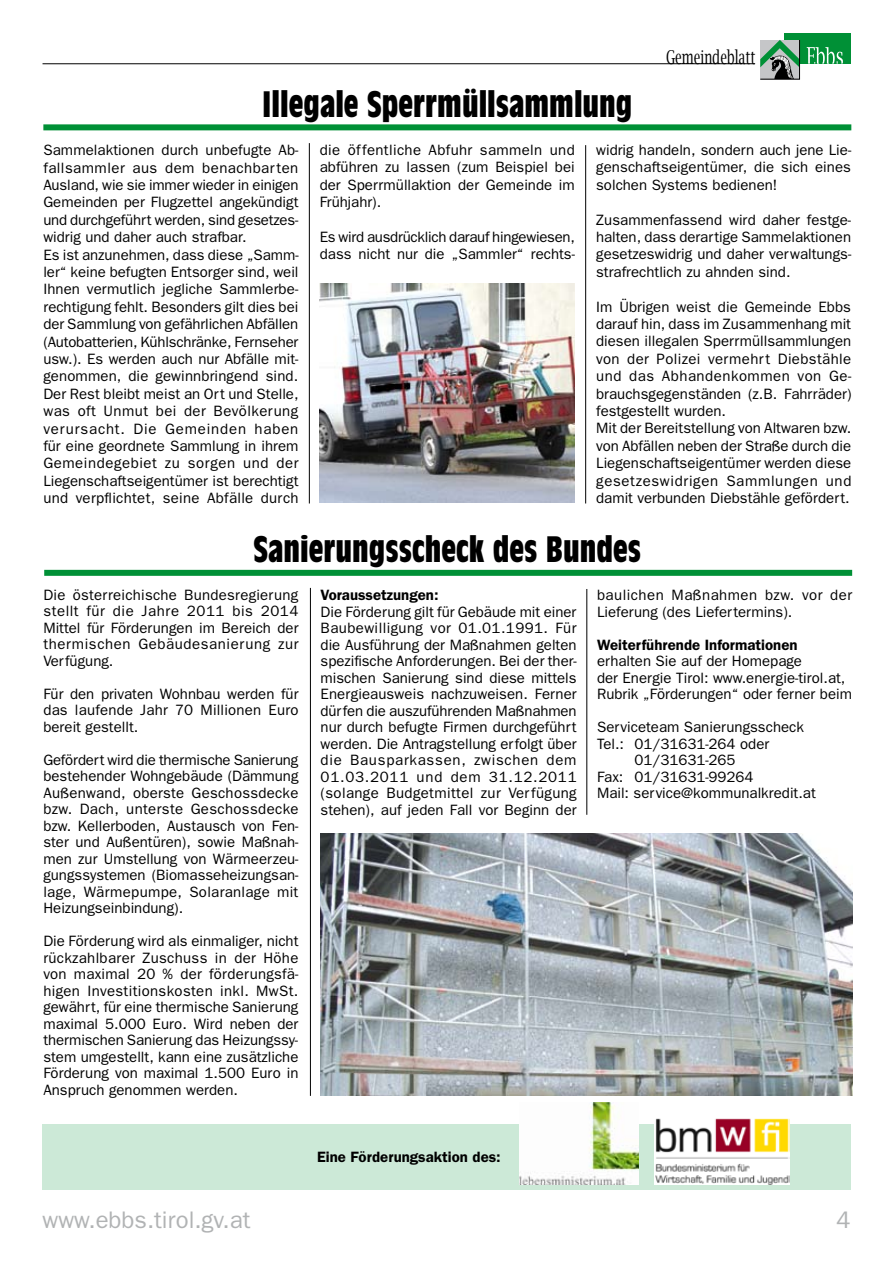
<style>
.page{position:relative;width:893px;height:1263px;background:#fff}
.page>*{position:absolute;margin:0;border:0;box-sizing:border-box;transform-origin:0 0}
.t1{font:700 condensed 36px "Antique Olive";color:#000}
.t2{font:24px "Franklin Gothic";color:#b1b3b4}
.t3{font:19.05px "Lucida Bright";color:#000;scale:.66 1}
.t4{font:15px/17.4px "Franklin Gothic";color:#000;text-align:justify}
.t5{font:600 15px "Franklin Gothic";color:#000}
.t6{font:15px/16.5px "Franklin Gothic";letter-spacing:.03em;color:#000}
</style>
<div class="page">
<div style="left:784px;top:33px;width:66px;height:31px;background:#009036"></div>
<hr style="left:43px;top:63px;width:712px;height:1px;background:#000">
<svg style="left:807px;top:47px;width:36px;height:17px"></svg>
<svg style="left:760px;top:40px;width:40px;height:40px;background:#759281"></svg>
<div style="left:44px;top:570px;width:808px;height:6px;background:#009036"></div>
<hr style="left:310px;top:588px;width:1px;height:508px;background:#000">
<hr style="left:587px;top:589px;width:1px;height:226px;background:#000">
<img style="left:321px;top:833px;width:531px;height:263px">
<div style="left:43px;top:124px;width:808px;height:6px;background:#009036"></div>
<hr style="left:309px;top:143px;width:1px;height:360px;background:#000">
<hr style="left:585px;top:145px;width:1px;height:358px;background:#000">
<img style="left:319px;top:284px;width:255px;height:219px">
<div style="left:43px;top:1124px;width:808px;height:66px;background:#cce9d7"></div>
<img style="left:520px;top:1102px;width:118px;height:82px">
<img style="left:655px;top:1118px;width:134px;height:66px">
<p class="t3" style="left:666px;top:46px;width:137px">Gemeindeblatt</p>
<h1 class="t1" style="left:262px;top:84px;width:372px">Illegale Sperrmüllsammlung</h1>
<p class="t4" style="left:320px;top:141px;width:257px">die öffentliche Abfuhr sammeln und abführen zu lassen (zum Beispiel bei der Sperrmüllaktion der Gemeinde im Frühjahr).</p>
<p class="t4" style="left:320px;top:228px;width:257px">Es wird ausdrücklich darauf hingewiesen, dass nicht nur die „Sammler“ rechts-</p>
<p class="t4" style="left:43px;top:141px;width:257px;text-align:left">Sammelaktionen durch unbefugte Ab&shy;fallsammler aus dem benachbarten Ausland, wie sie immer wieder in einigen Gemeinden per Flugzettel angekündigt und durchgeführt werden, sind gesetzes&shy;widrig und daher auch strafbar.<br>Es ist anzunehmen, dass diese „Samm&shy;ler“ keine befugten Entsorger sind, weil Ihnen vermutlich jegliche Sammlerbe&shy;rechtigung fehlt. Besonders gilt dies bei der Sammlung von gefährlichen Abfällen (Autobatterien, Kühlschränke, Fernseher usw.). Es werden auch nur Abfälle mit&shy;genommen, die gewinnbringend sind.<br>Der Rest bleibt meist an Ort und Stelle, was oft Unmut bei der Bevölkerung verursacht. Die Gemeinden haben für eine geordnete Sammlung in ihrem Gemeindegebiet zu sorgen und der Liegenschaftseigentümer ist berechtigt und verpflichtet, seine Abfälle durch</p>
<p class="t4" style="left:596px;top:141px;width:257px">widrig handeln, sondern auch jene Lie&shy;genschaftseigentümer, die sich eines solchen Systems bedienen!</p>
<p class="t4" style="left:596px;top:210px;width:257px">Zusammenfassend wird daher festge&shy;halten, dass derartige Sammelaktionen gesetzeswidrig und daher verwaltungs&shy;strafrechtlich zu ahnden sind.</p>
<p class="t4" style="left:596px;top:297px;width:257px;text-align:left">Im Übrigen weist die Gemeinde Ebbs darauf hin, dass im Zusammenhang mit diesen illegalen Sperrmüllsammlungen von der Polizei vermehrt Diebstähle und das Abhandenkommen von Ge&shy;brauchsgegenständen (z.B. Fahrräder) festgestellt wurden.<br>Mit der Bereitstellung von Altwaren bzw. von Abfällen neben der Straße durch die Liegenschaftseigentümer werden diese gesetzeswidrigen Sammlungen und damit verbunden Diebstähle gefördert.</p>
<h1 class="t1" style="left:253px;top:530px;width:389px">Sanierungsscheck des Bundes</h1>
<p class="t5" style="left:321px;top:586px;width:119px">Voraussetzungen:</p>
<p class="t4" style="left:321px;top:603px;width:258px;line-height:16.5px">Die Förderung gilt für Gebäude mit einer Baubewilligung vor 01.01.1991. Für die Ausführung der Maßnahmen gelten spezifische Anforderungen. Bei der ther&shy;mischen Sanierung sind diese mittels Energieausweis nachzuweisen. Ferner dürfen die auszuführenden Maßnahmen nur durch befugte Firmen durchgeführt werden. Die Antragstellung erfolgt über die Bausparkassen, zwischen dem 01.03.2011 und dem 31.12.2011 (solange Budgetmittel zur Verfügung stehen), auf jeden Fall vor Beginn der</p>
<p class="t4" style="left:43px;top:586px;width:257px;line-height:16.5px">Die österreichische Bundesregierung stellt für die Jahre 2011 bis 2014<br>Mittel für Förderungen im Bereich der thermischen Gebäudesanierung zur Verfügung.</p>
<p class="t4" style="left:43px;top:685px;width:257px;line-height:16.5px">Für den privaten Wohnbau werden für das laufende Jahr 70 Millionen Euro bereit gestellt.</p>
<p class="t4" style="left:43px;top:751px;width:257px;line-height:16.5px">Gefördert wird die thermische Sanierung bestehender Wohngebäude (Dämmung Außenwand, oberste Geschossdecke bzw. Dach, unterste Geschossdecke bzw. Kellerboden, Austausch von Fen&shy;ster und Außentüren), sowie Maßnah&shy;men zur Umstellung von Wärmeerzeu&shy;gungssystemen (Biomasseheizungsan&shy;lage, Wärmepumpe, Solaranlage mit Heizungseinbindung).</p>
<p class="t4" style="left:43px;top:933px;width:257px;line-height:16.5px">Die Förderung wird als einmaliger, nicht rückzahlbarer Zuschuss in der Höhe von maximal 20 % der förderungsfä&shy;higen Investitionskosten inkl. MwSt. gewährt, für eine thermische Sanierung maximal 5.000 Euro. Wird neben der thermischen Sanierung das Heizungssy&shy;stem umgestellt, kann eine zusätzliche Förderung von maximal 1.500 Euro in Anspruch genommen werden.</p>
<p class="t6" style="left:597px;top:586px;width:257px">baulichen Maßnahmen bzw. vor der<br>Lieferung (des Liefertermins).</p>
<p class="t5" style="left:597px;top:635px;width:202px">Weiterführende Informationen</p>
<p class="t4" style="left:597px;top:652px;width:256px;line-height:16.5px;text-align:left">erhalten Sie auf der Homepage<br>der Energie Tirol: www.energie-tirol.at,<br>Rubrik „Förderungen“ oder ferner beim</p>
<p class="t4" style="left:597px;top:718px;width:208px">Serviceteam Sanierungsscheck</p>
<p class="t4" style="left:597px;top:734px;width:174px">Tel.: 01/31631-264 oder</p>
<p class="t4" style="left:634px;top:751px;width:103px">01/31631-265</p>
<p class="t4" style="left:597px;top:767px;width:158px">Fax: 01/31631-99264</p>
<p class="t4" style="left:597px;top:784px;width:220px">Mail: service@kommunalkredit.at</p>
<p class="t5" style="left:317px;top:1148px;width:185px">Eine Förderungsaktion des:</p>
<h2 class="t2" style="left:43px;top:1206px;width:209px">www.ebbs.tirol.gv.at</h2>
<h2 class="t2" style="left:836px;top:1206px;width:16px">4</h2>
</div>
